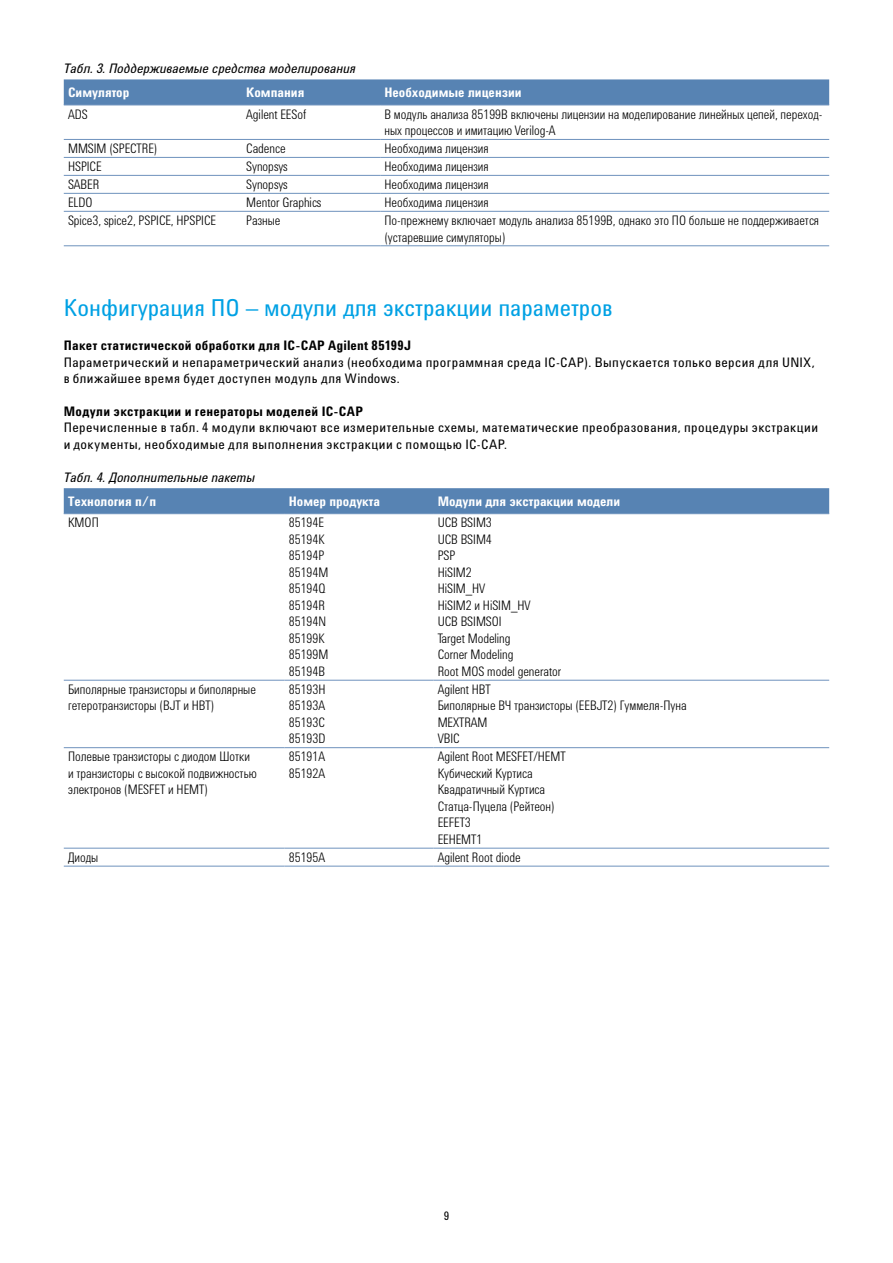
<style>
.page{position:relative;width:893px;height:1263px;background:#fff}
.page>*{position:absolute;margin:0;border:0;box-sizing:border-box;transform-origin:0 0}
.t1{font:24px "Agilent Condensed CFF";color:#00a1e4}
.t2{font:300 13.5px/16.5px "Agilent Condensed CFF";color:#000;scale:.95 1}
.t3{font:13.5px/16.5px "Agilent Condensed CFF";letter-spacing:.035em;color:#000}
.t4{font:700 13.5px "Agilent Condensed CFF";letter-spacing:.025em;color:#000}
.t5{font:700 13.5px "Agilent Condensed CFF";color:#fff}
.t6{font:italic 13.5px "Agilent Condensed CFF";color:#000}
.t7{font:12px "Agilent Condensed CFF";color:#000}
</style>
<div class="page">
<svg style="left:64px;top:79px;width:765px;height:26px;background:#5a85b4"></svg>
<hr style="left:64px;top:139px;width:178px;height:1px;background:#6e92bd">
<hr style="left:242px;top:139px;width:138px;height:1px;background:#6e92bd">
<hr style="left:380px;top:139px;width:449px;height:1px;background:#6e92bd">
<hr style="left:64px;top:157px;width:178px;height:1px;background:#6e92bd">
<hr style="left:242px;top:157px;width:138px;height:1px;background:#6e92bd">
<hr style="left:380px;top:157px;width:449px;height:1px;background:#6e92bd">
<hr style="left:64px;top:175px;width:178px;height:1px;background:#6e92bd">
<hr style="left:242px;top:175px;width:138px;height:1px;background:#6e92bd">
<hr style="left:380px;top:175px;width:449px;height:1px;background:#6e92bd">
<hr style="left:64px;top:193px;width:178px;height:1px;background:#6e92bd">
<hr style="left:242px;top:193px;width:138px;height:1px;background:#6e92bd">
<hr style="left:380px;top:193px;width:449px;height:1px;background:#6e92bd">
<hr style="left:64px;top:211px;width:178px;height:1px;background:#6e92bd">
<hr style="left:242px;top:211px;width:138px;height:1px;background:#6e92bd">
<hr style="left:380px;top:211px;width:449px;height:1px;background:#6e92bd">
<hr style="left:64px;top:246px;width:178px;height:1px;background:#6e92bd">
<hr style="left:242px;top:246px;width:138px;height:1px;background:#6e92bd">
<hr style="left:380px;top:246px;width:449px;height:1px;background:#6e92bd">
<hr style="left:64px;top:105px;width:178px;height:1px;background:#6e92bd">
<hr style="left:242px;top:105px;width:138px;height:1px;background:#6e92bd">
<hr style="left:380px;top:105px;width:449px;height:1px;background:#6e92bd">
<div style="left:64px;top:488px;width:765px;height:25px;background:#5783b3"></div>
<hr style="left:64px;top:680px;width:221px;height:1px;background:#6e92bd">
<hr style="left:285px;top:680px;width:148px;height:1px;background:#6e92bd">
<hr style="left:433px;top:680px;width:396px;height:1px;background:#6e92bd">
<hr style="left:64px;top:747px;width:221px;height:1px;background:#6e92bd">
<hr style="left:285px;top:747px;width:148px;height:1px;background:#6e92bd">
<hr style="left:433px;top:747px;width:396px;height:1px;background:#6e92bd">
<hr style="left:64px;top:848px;width:221px;height:1px;background:#6e92bd">
<hr style="left:285px;top:848px;width:148px;height:1px;background:#6e92bd">
<hr style="left:433px;top:848px;width:396px;height:1px;background:#6e92bd">
<hr style="left:64px;top:866px;width:221px;height:1px;background:#6e92bd">
<hr style="left:285px;top:866px;width:148px;height:1px;background:#6e92bd">
<hr style="left:433px;top:866px;width:396px;height:1px;background:#6e92bd">
<hr style="left:64px;top:513px;width:221px;height:1px;background:#6e92bd">
<hr style="left:285px;top:513px;width:148px;height:1px;background:#6e92bd">
<hr style="left:433px;top:513px;width:396px;height:1px;background:#6e92bd">
<p class="t6" style="left:64px;top:58px;width:293px">Табл. 3. Поддерживаемые средства моделирования</p>
<p class="t5" style="left:68px;top:82px;width:63px">Симулятор</p>
<p class="t5" style="left:246px;top:82px;width:60px">Компания</p>
<p class="t5" style="left:384px;top:82px;width:139px">Необходимые лицензии</p>
<p class="t2" style="left:68px;top:105px;width:22px">ADS</p>
<p class="t2" style="left:246px;top:105px;width:65px">Agilent EESof</p>
<p class="t2" style="left:384px;top:105px;width:463px">В модуль анализа 85199B включены лицензии на моделирование линейных цепей, переход&shy;ных процессов и имитацию Verilog-A</p>
<p class="t2" style="left:68px;top:139px;width:96px">MMSIM (SPECTRE)</p>
<p class="t2" style="left:246px;top:139px;width:43px">Cadence</p>
<p class="t2" style="left:384px;top:139px;width:111px">Необходима лицензия</p>
<p class="t2" style="left:68px;top:157px;width:37px">HSPICE</p>
<p class="t2" style="left:246px;top:157px;width:45px">Synopsys</p>
<p class="t2" style="left:384px;top:157px;width:111px">Необходима лицензия</p>
<p class="t2" style="left:68px;top:175px;width:34px">SABER</p>
<p class="t2" style="left:246px;top:175px;width:45px">Synopsys</p>
<p class="t2" style="left:384px;top:175px;width:111px">Необходима лицензия</p>
<p class="t2" style="left:68px;top:193px;width:27px">ELDO</p>
<p class="t2" style="left:246px;top:193px;width:81px">Mentor Graphics</p>
<p class="t2" style="left:384px;top:193px;width:111px">Необходима лицензия</p>
<p class="t2" style="left:68px;top:211px;width:157px">Spice3, spice2, PSPICE, HPSPICE</p>
<p class="t2" style="left:246px;top:211px;width:38px">Разные</p>
<p class="t2" style="left:384px;top:211px;width:459px">По-прежнему включает модуль анализа 85199B, однако это ПО больше не поддерживается (устаревшие симуляторы)</p>
<h1 class="t1" style="left:64px;top:290px;width:550px">Конфигурация ПО – модули для экстракции параметров</h1>
<p class="t4" style="left:64px;top:335px;width:349px">Пакет статистической обработки для IC-CAP Agilent 85199J</p>
<p class="t3" style="left:64px;top:353px;width:752px">Параметрический и непараметрический анализ (необходима программная среда IC-CAP). Выпускается только версия для UNIX, в ближайшее время будет доступен модуль для Windows.</p>
<p class="t4" style="left:64px;top:401px;width:301px">Модули экстракции и генераторы моделей IC-CAP</p>
<p class="t3" style="left:64px;top:419px;width:756px">Перечисленные в табл. 4 модули включают все измерительные схемы, математические преобразования, процедуры экстракции и документы, необходимые для выполнения экстракции с помощью IC-CAP.</p>
<p class="t6" style="left:64px;top:467px;width:193px">Табл. 4. Дополнительные пакеты</p>
<p class="t5" style="left:68px;top:491px;width:90px">Технология п/п</p>
<p class="t5" style="left:289px;top:491px;width:93px">Номер продукта</p>
<p class="t5" style="left:438px;top:491px;width:184px">Модули для экстракции модели</p>
<p class="t2" style="left:68px;top:513px;width:34px">КМОП</p>
<p class="t2" style="left:289px;top:513px;width:43px">85194E<br>85194K<br>85194P<br>85194M<br>85194Q<br>85194R<br>85194N<br>85199K<br>85199M<br>85194B</p>
<p class="t2" style="left:438px;top:513px;width:132px">UCB BSIM3<br>UCB BSIM4<br>PSP<br>HiSIM2<br>HiSIM_HV<br>HiSIM2 и HiSIM_HV<br>UCB BSIMSOI<br>Target Modeling<br>Corner Modeling<br>Root MOS model generator</p>
<p class="t2" style="left:68px;top:680px;width:199px">Биполярные транзисторы и биполярные гетеротранзисторы (BJT и HBT)</p>
<p class="t2" style="left:289px;top:680px;width:40px;text-align:justify">85193H 85193A 85193C 85193D</p>
<p class="t2" style="left:438px;top:680px;width:263px">Agilent HBT<br>Биполярные ВЧ транзисторы (EEBJT2) Гуммеля-Пуна<br>MEXTRAM<br>VBIC</p>
<p class="t2" style="left:68px;top:747px;width:200px">Полевые транзисторы с диодом Шотки и транзисторы с высокой подвижностью электронов (MESFET и HEMT)</p>
<p class="t2" style="left:289px;top:747px;width:40px">85191A<br>85192A</p>
<p class="t2" style="left:438px;top:747px;width:136px">Agilent Root MESFET/HEMT<br>Кубический Куртиса<br>Квадратичный Куртиса<br>Статца-Пуцела (Рейтеон)<br>EEFET3<br>EEHEMT1</p>
<p class="t2" style="left:68px;top:848px;width:33px">Диоды</p>
<p class="t2" style="left:289px;top:848px;width:40px">85195A</p>
<p class="t2" style="left:438px;top:848px;width:89px">Agilent Root diode</p>
<p class="t7" style="left:444px;top:1207px;width:7px">9</p>
</div>
